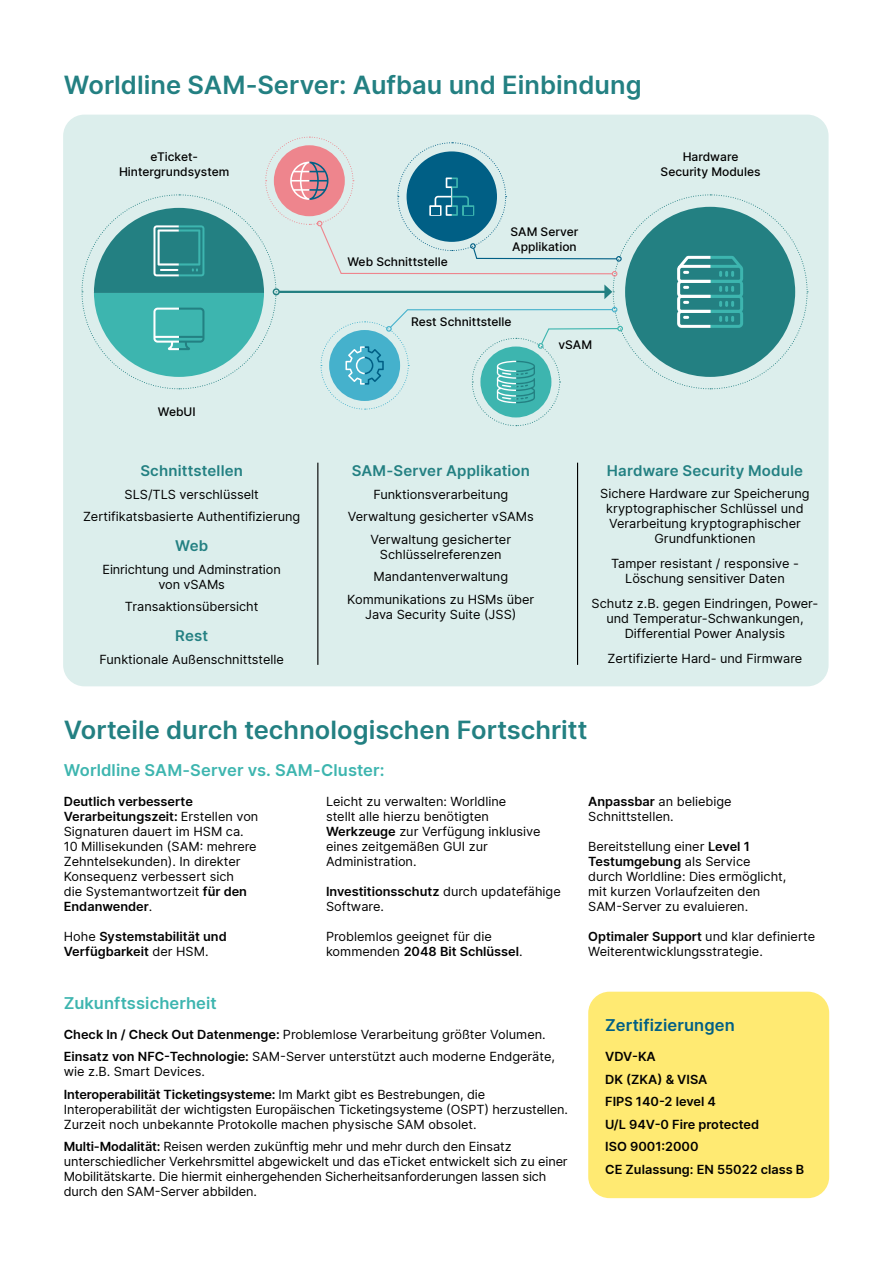
<style>
.page{position:relative;width:893px;height:1263px;background:#fff}
.page>*{position:absolute;margin:0;border:0;box-sizing:border-box;transform-origin:0 0}
.t1{font:600 25.5px "Inter";color:#238082}
.t2{font:600 16.5px "Inter";letter-spacing:.005em;color:#3db5af}
.t3{font:600 16.5px "Inter";letter-spacing:.005em;color:#005f85}
.t4{font:600 15px "Inter";letter-spacing:.01em;color:#238082}
.t5{font:12.75px/15px "Inter";color:#000}
.t6{font:600 12.75px/22.5px "Inter";color:#000}
.t7{font:500 12px/15px "Inter";color:#000;text-align:center}
.s1{font-weight:600}
.s2{font-weight:400}
</style>
<div class="page">
<div style="left:63px;top:115px;width:765px;height:571px;background:#dceeec;border-radius:21px"></div>
<div style="left:588px;top:992px;width:241px;height:206px;background:#ffea72;border-radius:21px"></div>
<hr style="left:317px;top:463px;width:1px;height:202px;background:#000">
<hr style="left:577px;top:463px;width:1px;height:202px;background:#000">
<svg style="left:81px;top:136px;width:727px;height:290px"></svg>
<h1 class="t1" style="left:64px;top:66px;width:579px">Worldline SAM-Server: Aufbau und Einbindung</h1>
<p class="t7" style="left:119px;top:149px;width:112px">eTicket-<br>Hintergrundsystem</p>
<p class="t7" style="left:661px;top:149px;width:101px">Hardware<br>Security Modules</p>
<p class="t7" style="left:348px;top:254px;width:102px">Web Schnittstelle</p>
<p class="t7" style="left:511px;top:224px;width:69px;text-align:left">SAM Server<br>Applikation</p>
<p class="t7" style="left:158px;top:404px;width:39px">WebUI</p>
<p class="t4" style="left:140px;top:460px;width:104px">Schnittstellen</p>
<p class="t5" style="left:83px;top:483px;width:219px;line-height:22.5px;text-align:center">SLS/TLS verschlüsselt<br>Zertifikatsbasierte Authentifizierung</p>
<p class="t4" style="left:175px;top:535px;width:35px">Web</p>
<p class="t5" style="left:103px;top:561px;width:180px;text-align:center">Einrichtung und Adminstration von vSAMs</p>
<p class="t5" style="left:125px;top:599px;width:135px">Transaktionsübersicht</p>
<p class="t4" style="left:175px;top:625px;width:34px">Rest</p>
<p class="t5" style="left:99px;top:651px;width:186px">Funktionale Außenschnittstelle</p>
<p class="t7" style="left:411px;top:314px;width:102px">Rest Schnittstelle</p>
<p class="t7" style="left:558px;top:337px;width:35px">vSAM</p>
<p class="t4" style="left:352px;top:460px;width:180px">SAM-Server Applikation</p>
<p class="t5" style="left:348px;top:483px;width:187px;line-height:22.5px;text-align:center">Funktionsverarbeitung<br>Verwaltung gesicherter vSAMs<br>Verwaltung gesicherter</p>
<p class="t5" style="left:347px;top:543px;width:189px;line-height:22.5px;text-align:center">Schlüsselreferenzen<br>Mandantenverwaltung<br>Kommunikations zu HSMs über</p>
<p class="t5" style="left:365px;top:606px;width:153px">Java Security Suite (JSS)</p>
<p class="t4" style="left:607px;top:460px;width:198px">Hardware Security Module</p>
<p class="t5" style="left:600px;top:485px;width:211px;text-align:center">Sichere Hardware zur Speicherung kryptographischer Schlüssel und<br>Verarbeitung kryptographischer<br>Grundfunktionen</p>
<p class="t5" style="left:611px;top:555px;width:189px;text-align:center">Tamper resistant / responsive -<br>Löschung sensitiver Daten</p>
<p class="t5" style="left:592px;top:596px;width:228px;text-align:center">Schutz z.B. gegen Eindringen, Power&shy;und Temperatur-Schwankungen,<br>Differential Power Analysis</p>
<p class="t5" style="left:608px;top:651px;width:196px">Zertifizierte Hard- und Firmware</p>
<h1 class="t1" style="left:64px;top:711px;width:525px">Vorteile durch technologischen Fortschritt</h1>
<p class="t2" style="left:64px;top:758px;width:322px">Worldline SAM-Server vs. SAM-Cluster:</p>
<p class="t5" style="left:64px;top:794px;width:196px"><span class="s1">Deutlich verbesserte<br>Verarbeitungszeit:</span> Erstellen von<br>Signaturen dauert im HSM ca.<br>10 Millisekunden (SAM: mehrere<br>Zehntelsekunden). In direkter<br>Konsequenz verbessert sich<br>die Systemantwortzeit <span class="s1">für den<br>Endanwender</span>.</p>
<p class="t6" style="left:64px;top:929px;width:164px;line-height:15px"><span class="s2">Hohe</span> Systemstabilität und<br>Verfügbarkeit <span class="s2">der HSM.</span></p>
<p class="t5" style="left:588px;top:794px;width:145px"><span class="s1">Anpassbar</span> an beliebige<br>Schnittstellen.</p>
<p class="t5" style="left:588px;top:839px;width:200px">Bereitstellung einer <span class="s1">Level 1<br>Testumgebung</span> als Service durch Worldline: Dies ermöglicht, mit kurzen Vorlaufzeiten den<br>SAM-Server zu evaluieren.</p>
<p class="t5" style="left:588px;top:929px;width:228px"><span class="s1">Optimaler Support</span> und klar definierte<br>Weiterentwicklungsstrategie.</p>
<p class="t5" style="left:326px;top:794px;width:216px">Leicht zu verwalten: Worldline<br>stellt alle hierzu benötigten<br><span class="s1">Werkzeuge</span> zur Verfügung inklusive eines zeitgemäßen GUI zur<br>Administration.</p>
<p class="t5" style="left:326px;top:884px;width:236px"><span class="s1">Investitionsschutz</span> durch updatefähige<br>Software.</p>
<p class="t5" style="left:326px;top:929px;width:198px">Problemlos geeignet für die kommenden <span class="s1">2048 Bit Schlüssel</span>.</p>
<p class="t2" style="left:64px;top:991px;width:155px">Zukunftssicherheit</p>
<p class="t5" style="left:64px;top:1023px;width:493px;line-height:22.5px"><span class="s1">Check In / Check Out Datenmenge:</span> Problemlose Verarbeitung größter Volumen.<br><span class="s1">Einsatz von NFC-Technologie:</span> SAM-Server unterstützt auch moderne Endgeräte,</p>
<p class="t5" style="left:64px;top:1060px;width:423px;line-height:22.5px">wie z.B. Smart Devices.<br><span class="s1">Interoperabilität Ticketingsysteme:</span> Im Markt gibt es Bestrebungen, die</p>
<p class="t5" style="left:64px;top:1101px;width:506px">Interoperabilität der wichtigsten Europäischen Ticketingsysteme (OSPT) herzustellen.<br>Zurzeit noch unbekannte Protokolle machen physische SAM obsolet.</p>
<p class="t5" style="left:64px;top:1139px;width:505px"><span class="s1">Multi-Modalität:</span> Reisen werden zukünftig mehr und mehr durch den Einsatz unterschiedlicher Verkehrsmittel abgewickelt und das eTicket entwickelt sich zu einer Mobilitätskarte. Die hiermit einhergehenden Sicherheitsanforderungen lassen sich durch den SAM-Server abbilden.</p>
<p class="t3" style="left:605px;top:1013px;width:131px">Zertifizierungen</p>
<p class="t6" style="left:605px;top:1045px;width:201px">VDV-KA<br>DK (ZKA) &amp; VISA<br>FIPS 140-2 level 4<br>U/L 94V-0 Fire protected<br>ISO 9001:2000<br>CE Zulassung: EN 55022 class B</p>
</div>
